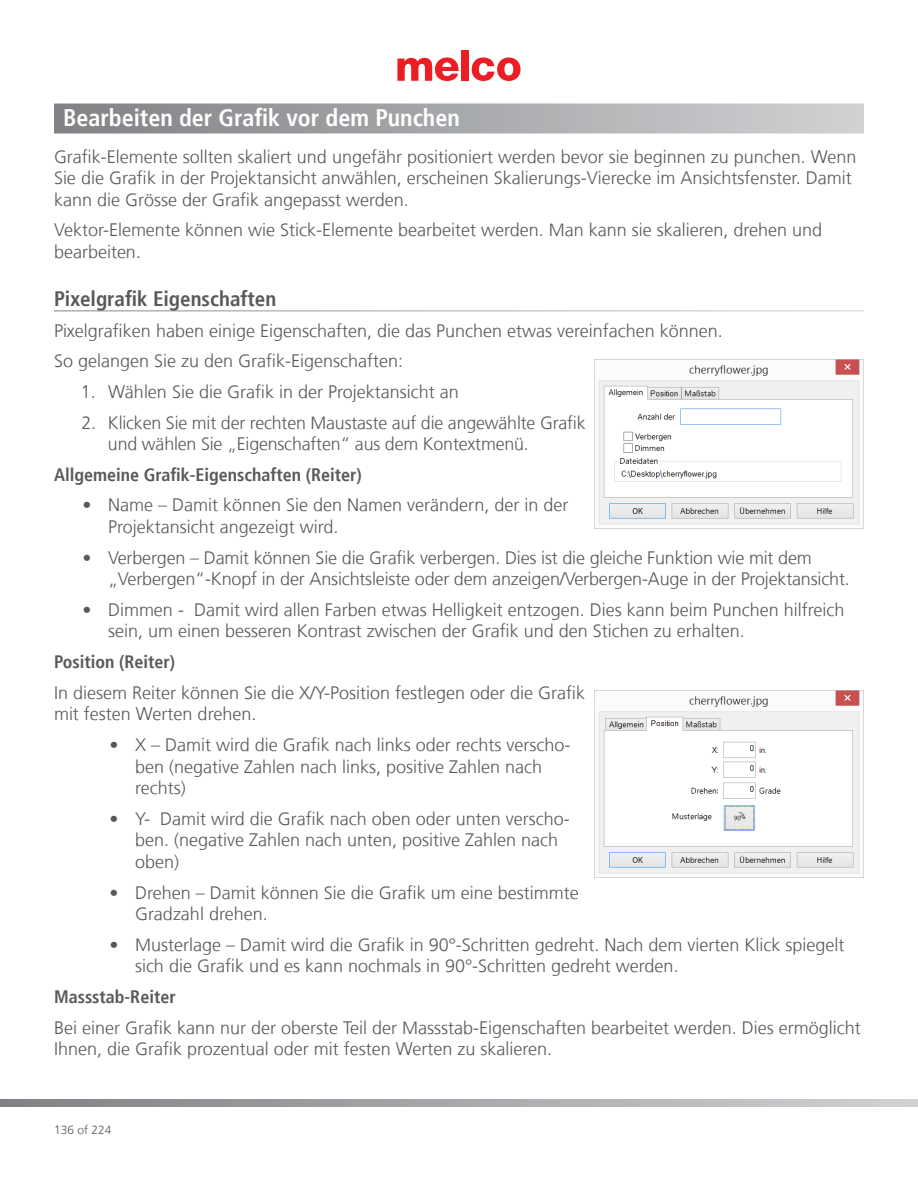
<style>
.page{position:relative;width:918px;height:1188px;background:#fff}
.page>*{position:absolute;margin:0;border:0;box-sizing:border-box;transform-origin:0 0}
.t1{font:700 condensed 24px "Frutiger";color:#fff}
.t2{font:700 condensed 21px "Frutiger";color:#58595b}
.t3{font:300 18px/21.6px "Frutiger";color:#58595b}
.t4{font:700 condensed 18px "Frutiger";color:#58595b}
.t5{font:300 12px "Frutiger";color:#58595b}
</style>
<div class="page">
<svg style="left:397px;top:57px;width:62px;height:24px"></svg>
<div style="left:461px;top:50px;width:8px;height:31px;background:#ed1d24"></div>
<svg style="left:472px;top:57px;width:49px;height:24px"></svg>
<svg style="left:1px;top:1099px;width:917px;height:8px;background:#a7a9ab"></svg>
<div style="left:54px;top:104px;width:810px;height:30px;background:linear-gradient(to right,#7f8184,#d0d1d3)"></div>
<img style="left:594px;top:359px;width:270px;height:169px">
<img style="left:594px;top:691px;width:270px;height:187px">
<h1 class="t1" style="left:63px;top:103px;width:398px">Bearbeiten der Grafik vor dem Punchen</h1>
<p class="t3" style="left:54px;top:146px;width:804px">Grafik-Elemente sollten skaliert und ungefähr positioniert werden bevor sie beginnen zu punchen. Wenn<br>Sie die Grafik in der Projektansicht anwählen, erscheinen Skalierungs-Vierecke im Ansichtsfenster. Damit kann die Grösse der Grafik angepasst werden.</p>
<p class="t3" style="left:54px;top:219px;width:770px">Vektor-Elemente können wie Stick-Elemente bearbeitet werden. Man kann sie skalieren, drehen und bearbeiten.</p>
<p class="t2" style="left:54px;top:286px;width:224px">Pixelgrafik Eigenschaften</p>
<p class="t3" style="left:54px;top:315px;width:670px;line-height:30.8px">Pixelgrafiken haben einige Eigenschaften, die das Punchen etwas vereinfachen können.<br>So gelangen Sie zu den Grafik-Eigenschaften:</p>
<p class="t3" style="left:81px;top:381px;width:379px">1. Wählen Sie die Grafik in der Projektansicht an</p>
<p class="t3" style="left:108px;top:412px;width:479px;text-indent:-26px">2. Klicken Sie mit der rechten Maustaste auf die angewählte Grafik und wählen Sie „Eigenschaften“ aus dem Kontextmenü.</p>
<p class="t4" style="left:54px;top:464px;width:309px">Allgemeine Grafik-Eigenschaften (Reiter)</p>
<p class="t3" style="left:108px;top:494px;width:462px;text-indent:-26px">• Name – Damit können Sie den Namen verändern, der in der<br>Projektansicht angezeigt wird.</p>
<p class="t3" style="left:108px;top:547px;width:743px;text-indent:-26px">• Verbergen – Damit können Sie die Grafik verbergen. Dies ist die gleiche Funktion wie mit dem „Verbergen“-Knopf in der Ansichtsleiste oder dem anzeigen/Verbergen-Auge in der Projektansicht.</p>
<p class="t3" style="left:108px;top:599px;width:738px;text-indent:-26px">• Dimmen - Damit wird allen Farben etwas Helligkeit entzogen. Dies kann beim Punchen hilfreich sein, um einen besseren Kontrast zwischen der Grafik und den Stichen zu erhalten.</p>
<p class="t4" style="left:54px;top:651px;width:123px">Position (Reiter)</p>
<p class="t3" style="left:54px;top:682px;width:533px">In diesem Reiter können Sie die X/Y-Position festlegen oder die Grafik mit festen Werten drehen.</p>
<p class="t3" style="left:135px;top:734px;width:437px;text-indent:-26px">• X – Damit wird die Grafik nach links oder rechts verscho&shy;ben (negative Zahlen nach links, positive Zahlen nach rechts)</p>
<p class="t3" style="left:135px;top:808px;width:436px;text-indent:-26px">• Y- Damit wird die Grafik nach oben oder unten verscho&shy;ben. (negative Zahlen nach unten, positive Zahlen nach oben)</p>
<p class="t3" style="left:135px;top:882px;width:445px;text-indent:-26px">• Drehen – Damit können Sie die Grafik um eine bestimmte<br>Gradzahl drehen.</p>
<p class="t3" style="left:135px;top:934px;width:711px;text-indent:-26px">• Musterlage – Damit wird die Grafik in 90°-Schritten gedreht. Nach dem vierten Klick spiegelt sich die Grafik und es kann nochmals in 90°-Schritten gedreht werden.</p>
<p class="t4" style="left:54px;top:986px;width:123px">Massstab-Reiter</p>
<p class="t3" style="left:54px;top:1017px;width:808px">Bei einer Grafik kann nur der oberste Teil der Massstab-Eigenschaften bearbeitet werden. Dies ermöglicht<br>Ihnen, die Grafik prozentual oder mit festen Werten zu skalieren.</p>
<p class="t5" style="left:54px;top:1123px;width:59px">136 of 224</p>
</div>
